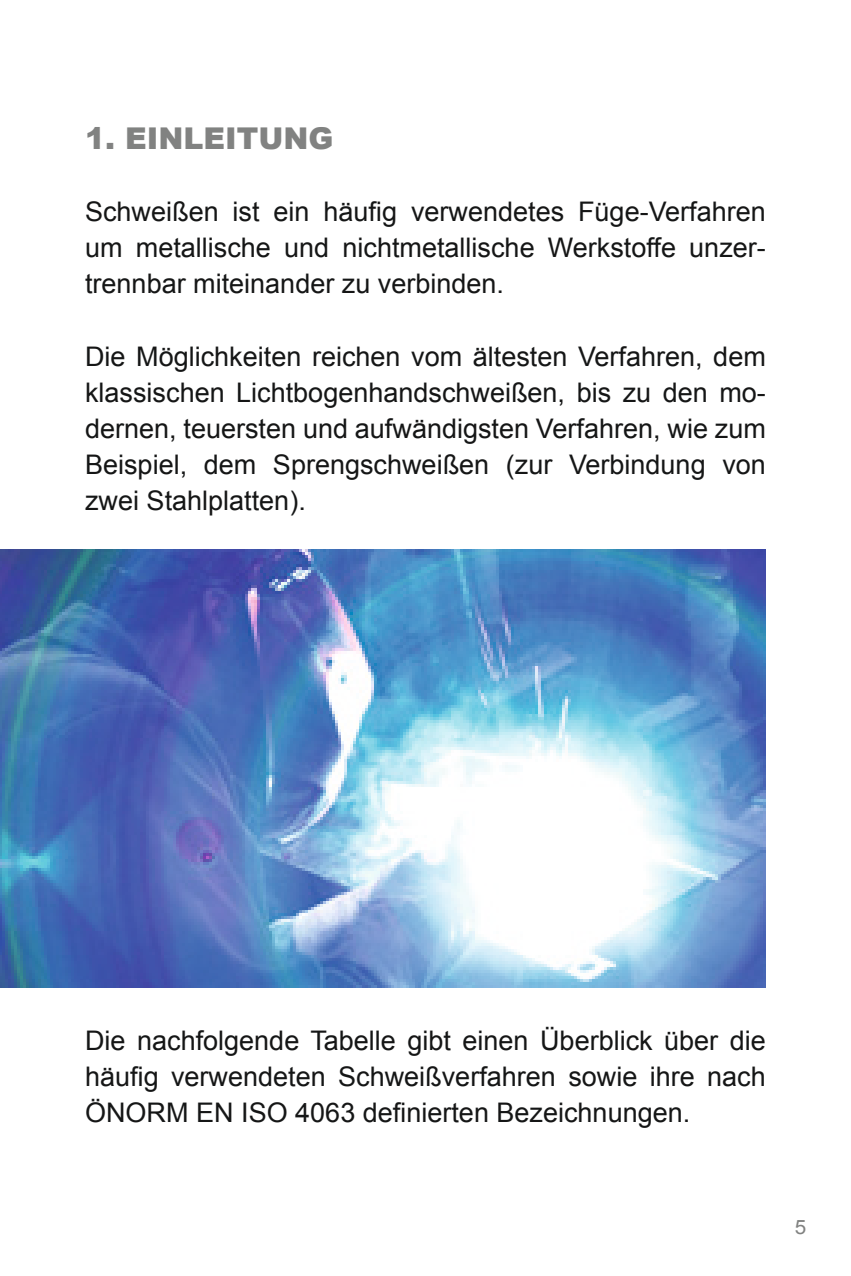
<style>
.page{position:relative;width:851px;height:1276px;background:#fff}
.page>*{position:absolute;margin:0;border:0;box-sizing:border-box;transform-origin:0 0}
.t1{font:900 30px "Arial";color:#818281}
.t2{font:27px/36px "Arial";color:#151616;text-align:justify}
.t3{font:19.8px "Arial";color:#818281;scale:1.05 1}
</style>
<div class="page">
<img style="left:0;top:549px;width:765px;height:438px">
<p class="t1" style="left:85px;top:117px;width:250px">1. EI NLEITUNG</p>
<p class="t2" style="left:85px;top:194px;width:682px">Schweißen ist ein häufig verwendetes Füge-Verfahren um metallische und nichtmetallische Werkstoffe unzer&shy;trennbar miteinander zu verbinden.</p>
<p class="t2" style="left:85px;top:338px;width:682px">Die Möglichkeiten reichen vom ältesten Verfahren, dem klassischen Lichtbogenhandschweißen, bis zu den mo&shy;dernen, teuersten und aufwändigsten Verfahren, wie zum Beispiel, dem Sprengschweißen (zur Verbindung von zwei Stahlplatten).</p>
<p class="t2" style="left:85px;top:1022px;width:682px">Die nachfolgende Tabelle gibt einen Überblick über die häufig verwendeten Schweißverfahren sowie ihre nach ÖNORM EN ISO 4063 definierten Bezeichnungen.</p>
<p class="t3" style="left:794px;top:1214px;width:12px">5</p>
</div>
